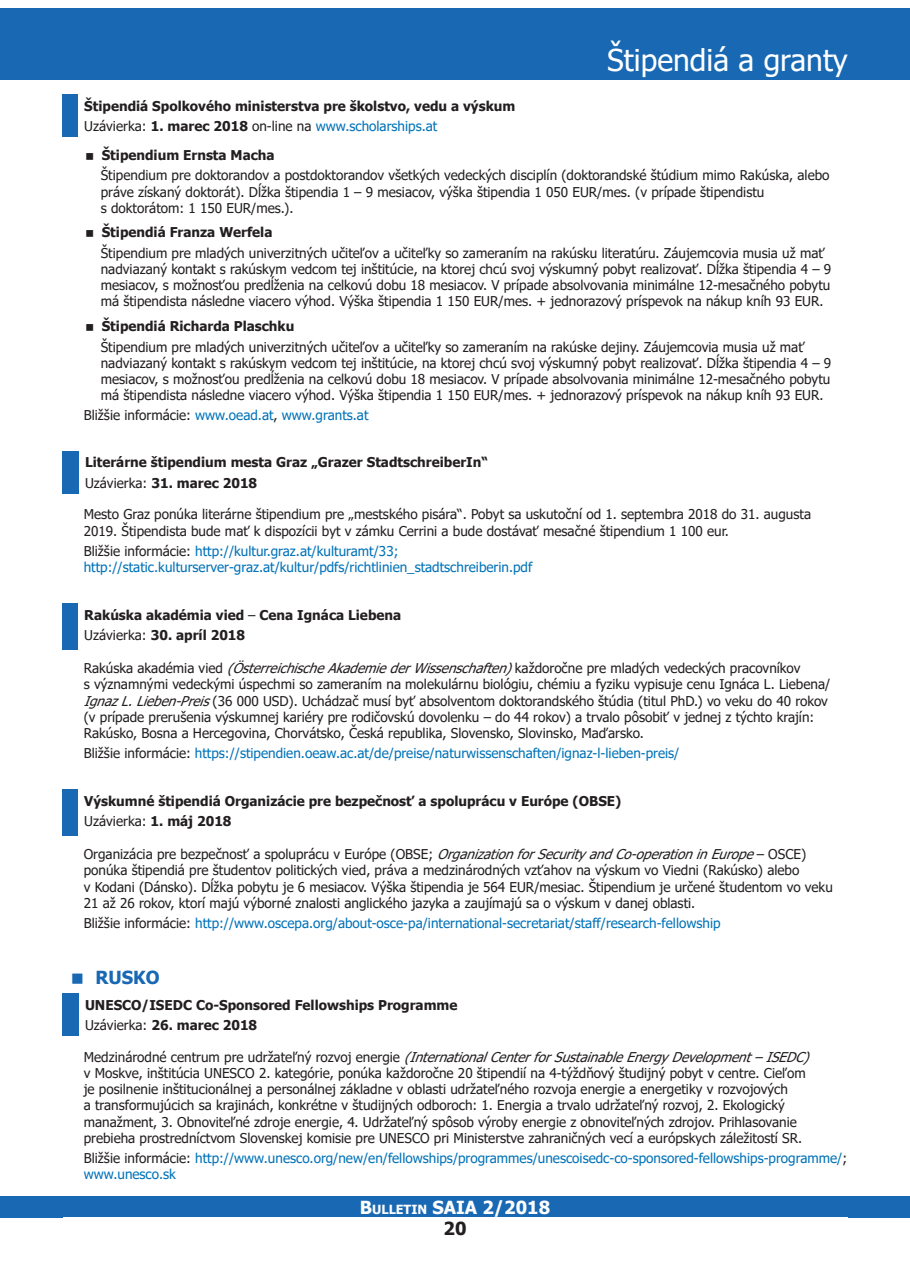
<style>
.page{position:relative;width:910px;height:1280px;background:#fff}
.page>*{position:absolute;margin:0;border:0;box-sizing:border-box;transform-origin:0 0}
.t1{font:30px "Tahoma";color:#fff}
.t2{font:700 18px "Tahoma";color:#fdfdfd}
.t3{font:700 18px "Tahoma";color:#1868b3}
.t4{font:700 18px "Tahoma";color:#231f20}
.t5{font:13.5px/16.2px "Tahoma";color:#231f20}
.t6{font:13.5px/16.2px "Tahoma";color:#0072b8}
.t7{font:700 13.5px/20.4px "Tahoma";color:#231f20}
.s1{font-weight:400}
.s2{font-weight:400;color:#0072b8}
.s3{font-weight:700}
.s4{color:#231f20}
.s5{font-style:italic}
.s6{font-size:12.6px}
.s7{color:#fff}
</style>
<div class="page">
<div style="left:0;top:1196px;width:910px;height:21px;background:#1868b3"></div>
<div style="left:0;top:9px;width:910px;height:71px;background:#1868b3"></div>
<div style="left:63px;top:94px;width:15px;height:43px;background:#1868b3"></div>
<div style="left:63px;top:451px;width:16px;height:43px;background:#1868b3"></div>
<div style="left:63px;top:603px;width:15px;height:47px;background:#1868b3"></div>
<div style="left:63px;top:789px;width:15px;height:47px;background:#1868b3"></div>
<div style="left:63px;top:993px;width:16px;height:43px;background:#1868b3"></div>
<p class="t1" style="left:607px;top:40px;width:242px">Štipendiá a granty</p>
<p class="t7" style="left:84px;top:96px;width:433px">Štipendiá Spolkového ministerstva pre školstvo, vedu a výskum<br><span class="s1">Uzávierka:</span> 1. marec 2018 <span class="s1">on-line na</span> <span class="s2">www.scholarships.at</span></p>
<p class="t5" style="left:101px;top:145px;width:730px;line-height:20.4px"><span class="s3">Štipendium Ernsta Macha<br></span>Štipendium pre doktorandov a postdoktorandov všetkých vedeckých disciplín (doktorandské štúdium mimo Rakúska, alebo</p>
<p class="t5" style="left:101px;top:184px;width:665px">práve získaný doktorát). Dĺžka štipendia 1 – 9 mesiacov, výška štipendia 1 050 EUR/mes. (v prípade štipendistu s doktorátom: 1 150 EUR/mes.).</p>
<p class="t5" style="left:101px;top:223px;width:725px;line-height:20.4px"><span class="s3">Štipendiá Franza Werfela<br></span>Štipendium pre mladých univerzitných učiteľov a učiteľky so zameraním na rakúsku literatúru. Záujemcovia musia už mať</p>
<p class="t5" style="left:101px;top:262px;width:732px;text-align:justify">nadviazaný kontakt s rakúskym vedcom tej inštitúcie, na ktorej chcú svoj výskumný pobyt realizovať. Dĺžka štipendia 4 – 9 mesiacov, s možnosťou predĺženia na celkovú dobu 18 mesiacov. V prípade absolvovania minimálne 12-mesačného pobytu má štipendista následne viacero výhod. Výška štipendia 1 150 EUR/mes. + jednorazový príspevok na nákup kníh 93 EUR.</p>
<p class="t5" style="left:101px;top:317px;width:705px;line-height:20.4px"><span class="s3">Štipendiá Richarda Plaschku<br></span>Štipendium pre mladých univerzitných učiteľov a učiteľky so zameraním na rakúske dejiny. Záujemcovia musia už mať</p>
<p class="t5" style="left:101px;top:356px;width:732px;text-align:justify">nadviazaný kontakt s rakúskym vedcom tej inštitúcie, na ktorej chcú svoj výskumný pobyt realizovať. Dĺžka štipendia 4 – 9 mesiacov, s možnosťou predĺženia na celkovú dobu 18 mesiacov. V prípade absolvovania minimálne 12-mesačného pobytu má štipendista následne viacero výhod. Výška štipendia 1 150 EUR/mes. + jednorazový príspevok na nákup kníh 93 EUR.</p>
<p class="t6" style="left:84px;top:408px;width:286px"><span class="s4">Bližšie informácie:</span> www.oead.at<span class="s4">,</span> www.grants.at</p>
<p class="t7" style="left:85px;top:453px;width:404px">Literárne štipendium mesta Graz „Grazer StadtschreiberIn“<br><span class="s1">Uzávierka:</span> 31. marec 2018</p>
<p class="t5" style="left:84px;top:507px;width:729px">Mesto Graz ponúka literárne štipendium pre „mestského pisára“. Pobyt sa uskutoční od 1. septembra 2018 do 31. augusta<br>2019. Štipendista bude mať k dispozícii byt v zámku Cerrini a bude dostávať mesačné štipendium 1 100 eur.</p>
<p class="t6" style="left:84px;top:544px;width:450px"><span class="s4">Bližšie informácie:</span> http://kultur.graz.at/kulturamt/33; http://static.kulturserver-graz.at/kultur/pdfs/richtlinien_stadtschreiberin.pdf</p>
<p class="t7" style="left:84px;top:605px;width:318px">Rakúska akadémia vied <span class="s1">–</span> Cena Ignáca Liebena<br><span class="s1">Uzávierka:</span> 30. apríl 2018</p>
<p class="t5" style="left:84px;top:661px;width:748px">Rakúska akadémia vied <span class="s5">(ÖsterreichischeAkademiederWissenschaften)</span>každoročne pre mladých vedeckých pracovníkov<br>s významnými vedeckými úspechmi so zameraním na molekulárnu biológiu, chémiu a fyziku vypisuje cenu Ignáca L. Liebena/ <span class="s5">IgnazL.Lieben-Preis</span>(36 000 USD). Uchádzač musí byť absolventom doktorandského štúdia (titul PhD.) vo veku do 40 rokov (v prípade prerušenia výskumnej kariéry pre rodičovskú dovolenku – do 44 rokov) a trvalo pôsobiť v jednej z týchto krajín:<br>Rakúsko, Bosna a Hercegovina, Chorvátsko, Česká republika, Slovensko, Slovinsko, Maďarsko.</p>
<p class="t6" style="left:84px;top:746px;width:597px"><span class="s4">Bližšie informácie:</span> https://stipendien.oeaw.ac.at/de/preise/naturwissenschaften/ignaz-l-lieben-preis/</p>
<p class="t7" style="left:84px;top:791px;width:539px">Výskumné štipendiá Organizácie pre bezpečnosť a spoluprácu v Európe (OBSE)<br><span class="s1">Uzávierka:</span> 1. máj 2018</p>
<p class="t5" style="left:84px;top:847px;width:751px">Organizácia pre bezpečnosť a spoluprácu v Európe (OBSE; <span class="s5">OrganizationforSecurityandCo-operationinEurope</span>– OSCE) ponúka štipendiá pre študentov politických vied, práva a medzinárodných vzťahov na výskum vo Viedni (Rakúsko) alebo<br>v Kodani (Dánsko). Dĺžka pobytu je 6 mesiacov. Výška štipendia je 564 EUR/mesiac. Štipendium je určené študentom vo veku 21 až 26 rokov, ktorí majú výborné znalosti anglického jazyka a zaujímajú sa o výskum v danej oblasti.</p>
<p class="t6" style="left:84px;top:916px;width:638px"><span class="s4">Bližšie informácie:</span> http://www.oscepa.org/about-osce-pa/international-secretariat/staff/research-fellowship</p>
<p class="t3" style="left:96px;top:964px;width:66px">RUSKO</p>
<p class="t7" style="left:85px;top:995px;width:374px">UNESCO/ISEDC Co-Sponsored Fellowships Programme<br><span class="s1">Uzávierka:</span> 26. marec 2018</p>
<p class="t5" style="left:84px;top:1049px;width:733px">M e d z i n á r o d n é c e n t r u m p r e u d r ž a t e ľ n ý r o z v o j e n e r g i e <span class="s5">(InternationalCenterforSustainableEnergyDevelopment–ISEDC) </span>v Moskve, inštitúcia UNESCO 2. kategórie, ponúka každoročne 20 štipendií na 4-týždňový študijný pobyt v centre. Cieľom je posilnenie inštitucionálnej a personálnej základne v oblasti udržateľného rozvoja energie a energetiky v rozvojových<br>a transformujúcich sa krajinách, konkrétne v študijných odboroch: 1. Energia a trvalo udržateľný rozvoj, 2. Ekologický manažment, 3. Obnoviteľné zdroje energie, 4. Udržateľný spôsob výroby energie z obnoviteľných zdrojov. Prihlasovanie prebieha prostredníctvom Slovenskej komisie pre UNESCO pri Ministerstve zahraničných vecí a európskych záležitostí SR.</p>
<p class="t6" style="left:84px;top:1151px;width:765px"><span class="s4">Bližšie informácie:</span> http://www.unesco.org/new/en/fellowships/programmes/unescoisedc-co-sponsored-fellowships-programme/<span class="s4">; </span>www.unesco.sk</p>
<p class="t2" style="left:360px;top:1194px;width:192px">B<span class="s6">ULLETIN</span> SAIA <span class="s7">2</span>/2018</p>
<p class="t4" style="left:443px;top:1215px;width:24px">20</p>
</div>
